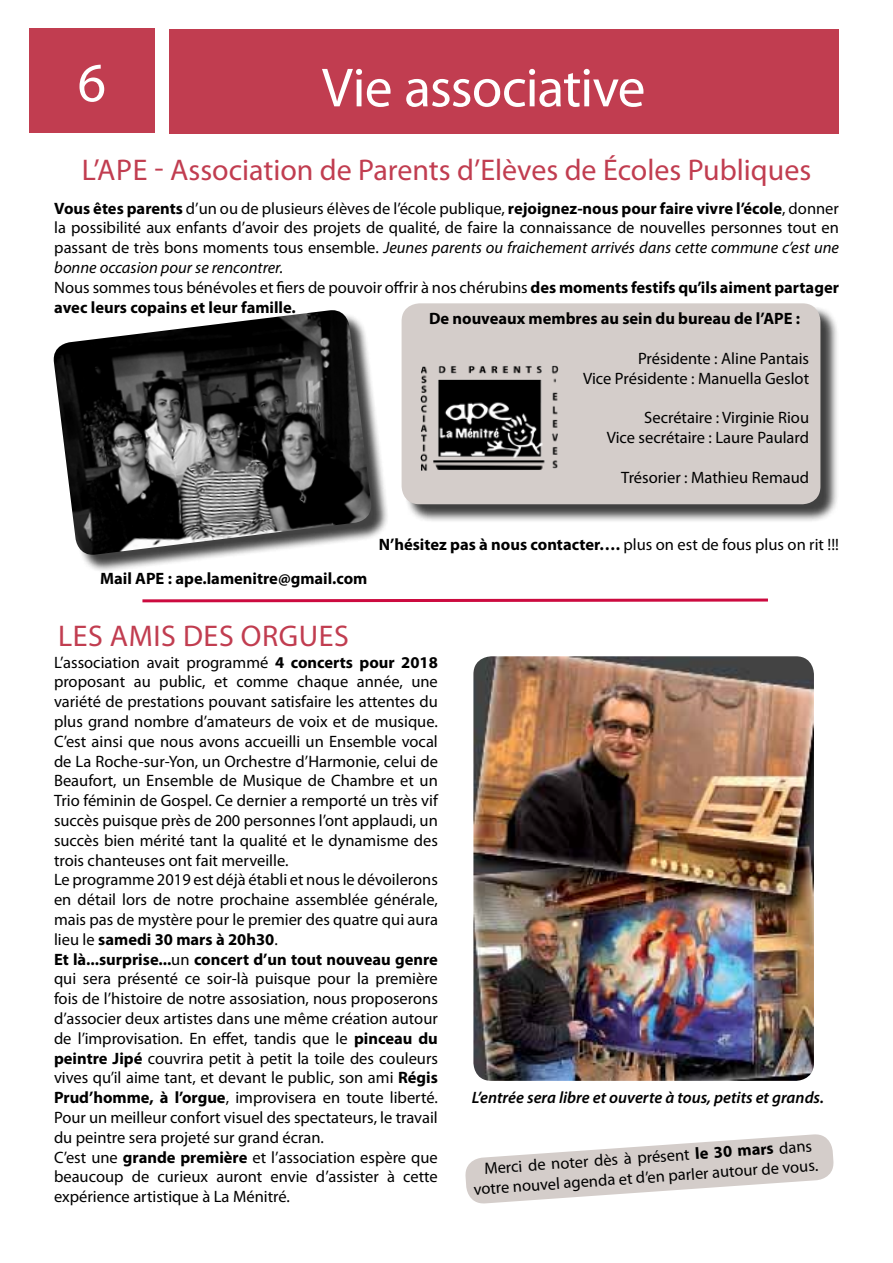
<style>
.page{position:relative;width:893px;height:1263px;background:#fff}
.page>*{position:absolute;margin:0;border:0;box-sizing:border-box;transform-origin:0 0}
.t1{font:55.5px "Myriad Pro";letter-spacing:-.02em;color:#fff}
.t2{font:30px "Myriad Pro";color:#c13d50}
.t3{font:30px "Myriad Pro";letter-spacing:.02em;color:#c13d50}
.t4{font:16.5px/19.8px "Myriad Pro";color:#000}
.t5{font:700 16.5px "Myriad Pro";color:#000}
.t6{font:italic 600 16.5px "Myriad Pro";color:#000}
.s1{font-weight:700}
.s2{font-style:italic}
.s3{font-weight:400}
</style>
<div class="page">
<div style="left:29px;top:28px;width:125px;height:105px;background:#c13d50"></div>
<div style="left:170px;top:29px;width:669px;height:104px;background:#c13d50"></div>
<div style="left:404px;top:306px;width:435px;height:217px;background:#000;opacity:.75"></div>
<div style="left:402px;top:303px;width:418px;height:201px;background:#d4cdca;border-radius:18px"></div>
<svg style="left:465px;top:1134px;width:369px;height:70px"></svg>
<svg style="left:142px;top:598px;width:626px;height:5px"></svg>
<div style="left:56px;top:312px;width:333px;height:261px;background:#000;opacity:.75"></div>
<img style="left:53px;top:310px;width:320px;height:247px">
<img style="left:420px;top:365px;width:139px;height:106px">
<img style="left:473px;top:656px;width:341px;height:425px">
<h1 class="t1" style="left:78px;top:48px;width:30px">6</h1>
<h1 class="t1" style="left:322px;top:53px;width:325px">Vie associative</h1>
<h2 class="t2" style="left:82px;top:151px;width:731px">l’Ape - Association de Parents d’Elèves de Écoles Publiques</h2>
<p class="t4" style="left:54px;top:198px;width:786px"><span class="s1">Vous êtes parents</span> d’un ou de plusieurs élèves de l’école publique, <span class="s1">rejoignez-nous pour faire vivre l’école</span>, donner la possibilité aux enfants d’avoir des projets de qualité, de faire la connaissance de nouvelles personnes tout en passant de très bons moments tous ensemble. <span class="s2">Jeunes parents ou fraichement arrivés dans cette commune c’est une bonne occasion pour se rencontrer.<br></span>Nous sommes tous bénévoles et fiers de pouvoir offrir à nos chérubins <span class="s1">des moments festifs qu’ils aiment partager avec leurs copains et leur famille.</span></p>
<p class="t5" style="left:429px;top:308px;width:372px">De nouveaux membres au sein du bureau de l’APE :</p>
<p class="t4" style="left:583px;top:348px;width:228px;text-align:right">Présidente : Aline Pantais<br>Vice Présidente : Manuella Geslot</p>
<p class="t4" style="left:607px;top:407px;width:204px;text-align:right">Secrétaire : Virginie Riou<br>Vice secrétaire : Laure Paulard</p>
<p class="t4" style="left:621px;top:467px;width:189px">Trésorier : Mathieu Remaud</p>
<p class="t5" style="left:100px;top:568px;width:269px">Mail APE : ape.lamenitre@gmail.com</p>
<p class="t5" style="left:379px;top:534px;width:462px">N’hésitez pas à nous contacter…. <span class="s3">plus on est de fous plus on rit !!!</span></p>
<h2 class="t3" style="left:58px;top:618px;width:292px">LES AMIS DES ORGUES</h2>
<p class="t4" style="left:54px;top:652px;width:385px">L’association avait programmé <span class="s1">4 concerts pour 2018 </span>proposant au public, et comme chaque année, une variété de prestations pouvant satisfaire les attentes du plus grand nombre d’amateurs de voix et de musique.<br>C’est ainsi que nous avons accueilli un Ensemble vocal de La Roche-sur-Yon, un Orchestre d’Harmonie, celui de Beaufort, un Ensemble de Musique de Chambre et un Trio féminin de Gospel. Ce dernier a remporté un très vif succès puisque près de 200 personnes l’ont applaudi, un succès bien mérité tant la qualité et le dynamisme des trois chanteuses ont fait merveille.<br>Le programme 2019 est déjà établi et nous le dévoilerons en détail lors de notre prochaine assemblée générale, mais pas de mystère pour le premier des quatre qui aura lieu le <span class="s1">samedi 30 mars à 20h30</span>.<br><span class="s1">Et là...surprise...</span>un <span class="s1">concert d’un tout nouveau genre </span>qui sera présenté ce soir-là puisque pour la première fois de l’histoire de notre assosiation, nous proposerons d’associer deux artistes dans une même création autour de l’improvisation. En effet, tandis que le <span class="s1">pinceau du peintre Jipé</span> couvrira petit à petit la toile des couleurs vives qu’il aime tant, et devant le public, son ami <span class="s1">Régis Prud’homme, à l’orgue</span>, improvisera en toute liberté.<br>Pour un meilleur confort visuel des spectateurs, le travail du peintre sera projeté sur grand écran.<br>C’est une <span class="s1">grande première</span> et l’association espère que beaucoup de curieux auront envie d’assister à cette expérience artistique à La Ménitré.</p>
<p class="t6" style="left:472px;top:1087px;width:354px">L’entrée sera libre et ouverte à tous, petits et grands.</p>
<p class="t4" style="left:472px;top:1159px;width:347px;text-align:center;rotate:-4deg">Merci de noter dès à présent <span class="s1">le 30 mars</span> dans votre nouvel agenda et d’en parler autour de vous.</p>
</div>
